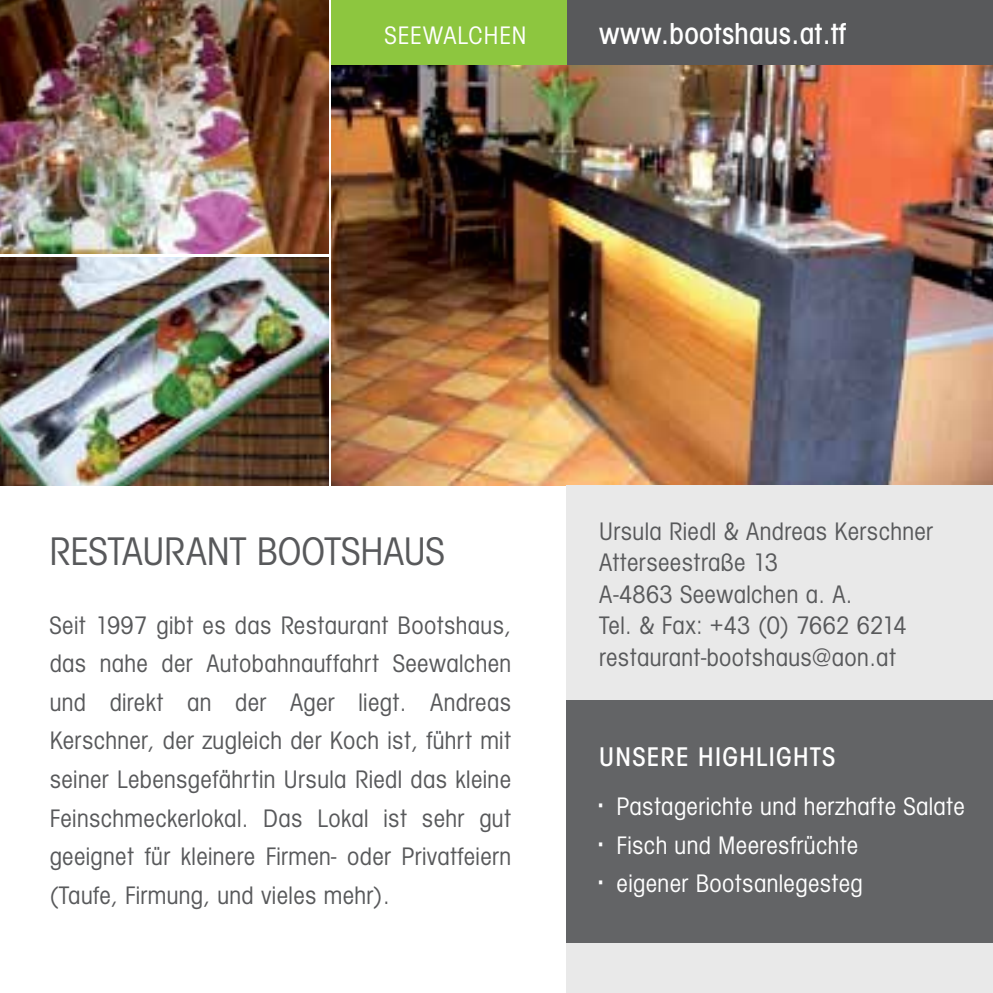
<style>
.page{position:relative;width:993px;height:993px;background:#fff}
.page>*{position:absolute;margin:0;border:0;box-sizing:border-box;transform-origin:0 0}
.t1{font:condensed 41.3px "Avant Gard";color:#58595b}
.t2{font:500 condensed 31.5px "Avant Gard";letter-spacing:.015em;color:#fff}
.t3{font:500 condensed 28px "Avant Gard";letter-spacing:.05em;color:#fff}
.t4{font:condensed 26.25px/38.5px "Avant Gard";letter-spacing:.015em;color:#58595b;text-align:justify}
.t5{font:condensed 26.25px/38.5px "Avant Gard";letter-spacing:.015em;color:#fff}
.t6{font:condensed 26.25px "Avant Gard";letter-spacing:.04em;color:#fff}
.s1{font-weight:500;font-size:28px}
</style>
<div class="page">
<img style="left:331px;top:65px;width:661px;height:420px">
<img style="left:0;top:0;width:328px;height:254px">
<img style="left:0;top:257px;width:328px;height:228px">
<div style="left:566px;top:485px;width:426px;height:507px;background:#e9e9e9"></div>
<div style="left:566px;top:699px;width:426px;height:242px;background:#636466"></div>
<div style="left:566px;top:0;width:426px;height:65px;background:#58595b"></div>
<div style="left:331px;top:0;width:235px;height:65px;background:#8dc63f"></div>
<p class="t6" style="left:384px;top:20px;width:143px">Seewalchen</p>
<p class="t2" style="left:599px;top:15px;width:248px">www.bootshaus.at.tf</p>
<h1 class="t1" style="left:50px;top:528px;width:21px">RESTAURANT</h1>
<h1 class="t1" style="left:257px;top:528px;width:22px">BOOTSHAUS</h1>
<p class="t4" style="left:50px;top:606px;width:463px">Seit 1997 gibt es das Restaurant Bootshaus, das nahe der Autobahnauffahrt Seewalchen und direkt an der Ager liegt. Andreas Kerschner, der zugleich der Koch ist, führt mit seiner Lebensgefährtin Ursula Riedl das kleine Feinschmeckerlokal. Das Lokal ist sehr gut geeignet für kleinere Firmen- oder Privatfeiern (Taufe, Firmung, und vieles mehr).</p>
<p class="t4" style="left:599px;top:515px;width:335px;line-height:31.5px;text-align:left">Ursula Riedl &amp; Andreas Kerschner<br>Atterseestraße 13<br>A-4863 Seewalchen a. A.<br>Tel. &amp; Fax: +43 (0) 7662 6214 restaurant-bootshaus@aon.at</p>
<p class="t3" style="left:599px;top:740px;width:238px">unsere Highlights</p>
<p class="t5" style="left:599px;top:787px;width:367px"><span class="s1">·</span> Pastagerichte und herzhafte Salate <span class="s1">·</span> Fisch und Meeresfrüchte<br><span class="s1">·</span> eigener Bootsanlegesteg</p>
</div>
